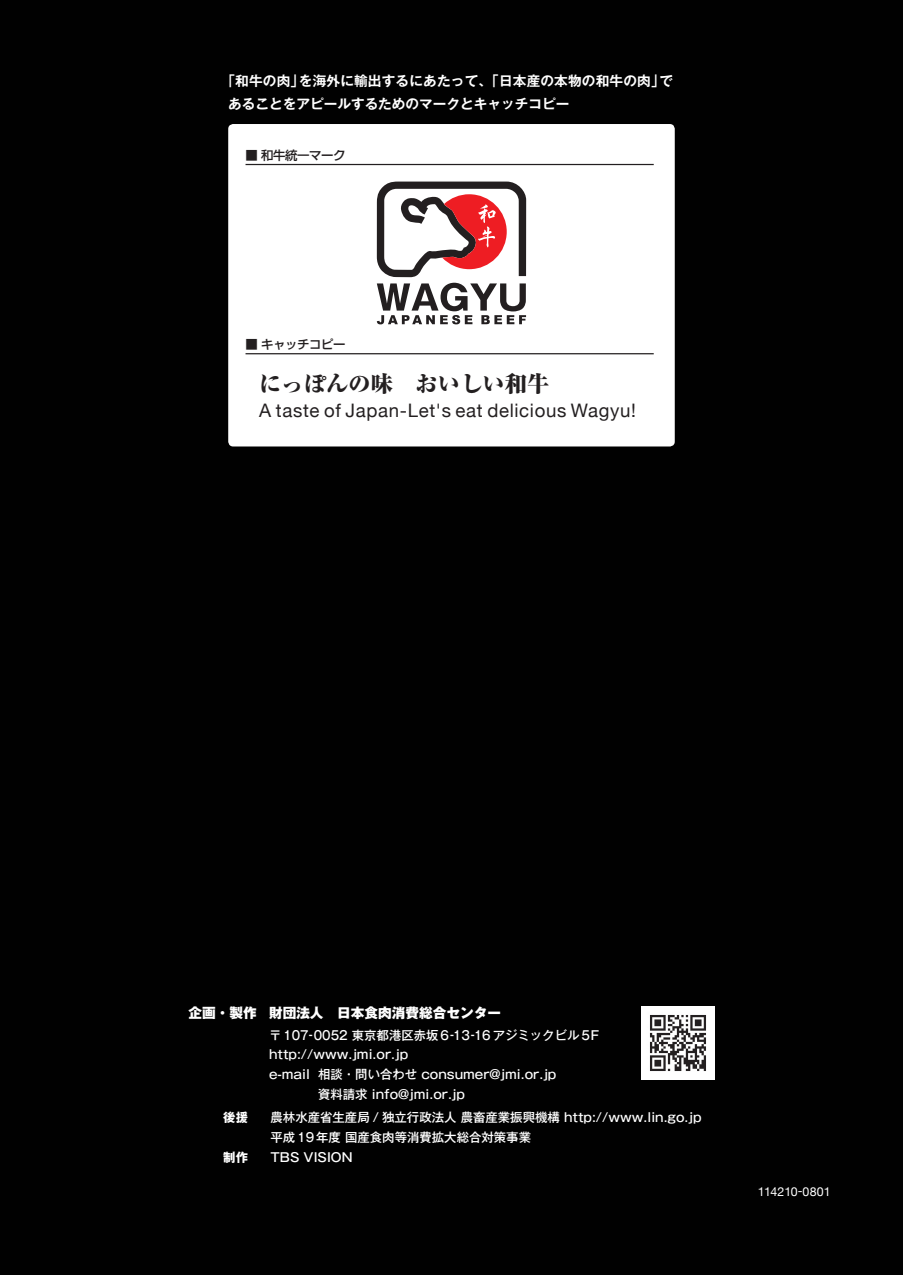
<style>
.page{position:relative;width:903px;height:1275px;background:#010101}
.page>*{position:absolute;margin:0;border:0;box-sizing:border-box;transform-origin:0 0}
.t1{font:800 expanded 22.4px "Ryumin Pro";color:#231f20}
.t2{font:18.55px "Helvetica Neue";letter-spacing:.035em;color:#231f20}
.t3{font:700 13.65px/22.4px "Gothic MB101 Pro De";letter-spacing:.015em;color:#fff}
.t4{font:800 13.65px "Gothic MB101 Pro";color:#fff}
.t5{font:500 12.42px/19.8px "Gothic MB101 Pro";color:#fff}
.t6{font:500 12.42px "G Shin Go Pro";letter-spacing:-.035em;color:#231f20}
.t7{font:12.42px "Helvetica Neue";color:#fff}
.t8{font:700 12.42px "Gothic MB101 Pro";color:#fff}
</style>
<div class="page">
<img style="left:641px;top:1006px;width:73px;height:73px">
<div style="left:228px;top:124px;width:447px;height:322px;background:#fff"></div>
<svg style="left:377px;top:283px;width:149px;height:41px;background:#a2a0a1"></svg>
<svg style="left:377px;top:182px;width:149px;height:95px;background:#c09899"></svg>
<hr style="left:245px;top:164px;width:409px;height:1px;background:#231f20">
<hr style="left:245px;top:353px;width:409px;height:1px;background:#231f20">
<p class="t3" style="left:228px;top:68px;width:446px;text-indent:-7px">「和牛の肉」を海外に輸出するにあたって、「日本産の本物の和牛の肉」であることをアピールするためのマークとキャッチコピー</p>
<p class="t6" style="left:245px;top:145px;width:101px">■ 和牛統一マーク</p>
<p class="t6" style="left:245px;top:334px;width:101px">■ キャッチコピー</p>
<h1 class="t1" style="left:259px;top:366px;width:292px">にっぽんの味　おいしい和牛</h1>
<h2 class="t2" style="left:259px;top:399px;width:378px">A taste of Japan-Let's eat delicious Wagyu!</h2>
<p class="t4" style="left:189px;top:1002px;width:314px">企画・製作 財団法人　日本食肉消費総合センター</p>
<p class="t5" style="left:269px;top:1023px;width:332px">〒107-0052 東京都港区赤坂6-13-16 アジミックビル5F</p>
<p class="t5" style="left:269px;top:1043px;width:141px">http://www.jmi.or.jp</p>
<p class="t5" style="left:269px;top:1063px;width:289px">e-mail 相談・問い合わせ consumer@jmi.or.jp</p>
<p class="t5" style="left:318px;top:1083px;width:148px">資料請求 info@jmi.or.jp</p>
<p class="t8" style="left:223px;top:1107px;width:26px">後援</p>
<p class="t5" style="left:270px;top:1106px;width:433px">農林水産省生産局 / 独立行政法人 農畜産業振興機構 http://www.lin.go.jp平成19 年度 国産食肉等消費拡大総合対策事業</p>
<p class="t8" style="left:223px;top:1147px;width:26px">制作</p>
<p class="t5" style="left:270px;top:1146px;width:83px">TBS VISION</p>
<p class="t7" style="left:758px;top:1184px;width:74px">114210-0801</p>
</div>
